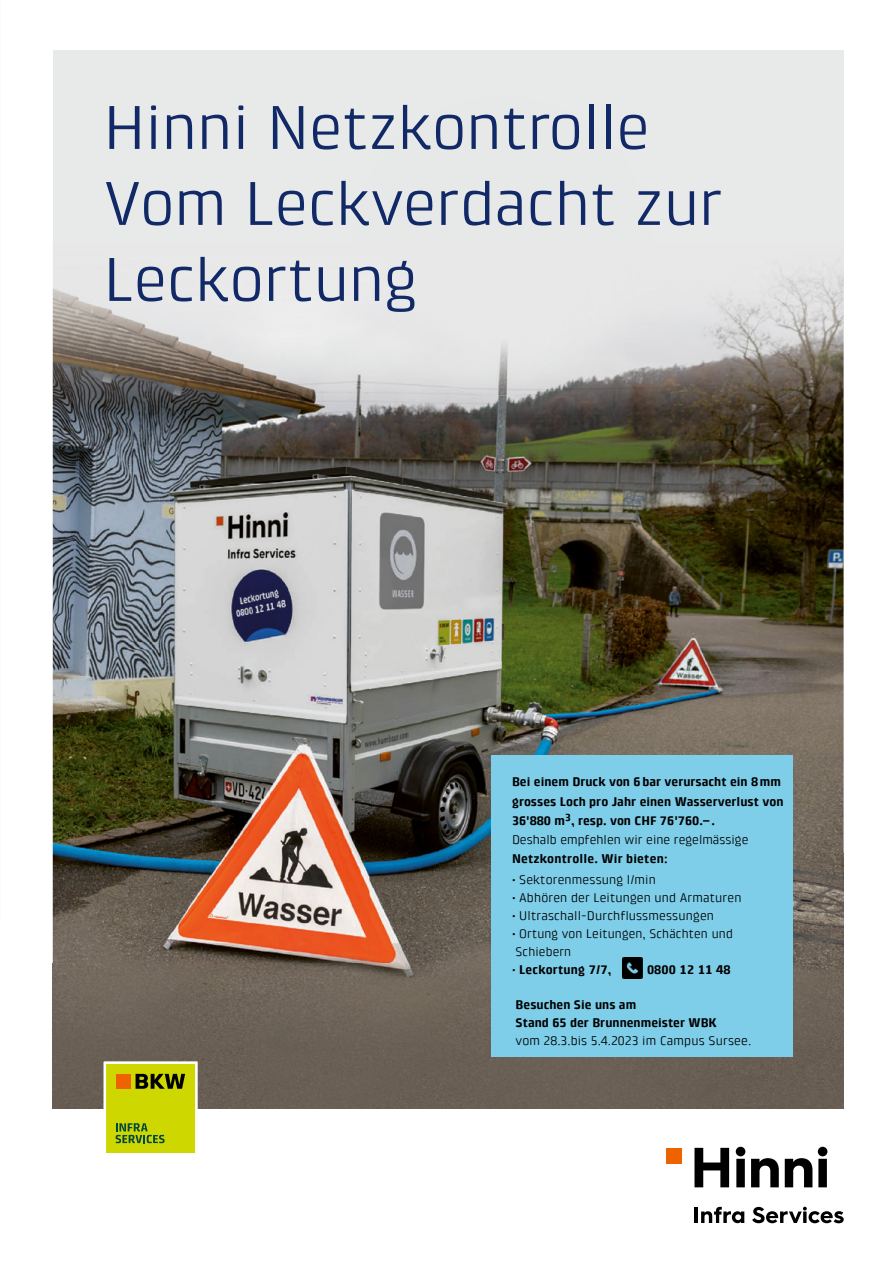
<style>
.page{position:relative;width:893px;height:1263px;background:#fff}
.page>*{position:absolute;margin:0;border:0;box-sizing:border-box;transform-origin:0 0}
.t1{font:63px/76.1px "Klintfor BKW";color:#112966}
.t2{font:700 12.75px/19.4px "Klintfor BKW";color:#000}
.t3{font:12.75px/18px "Klintfor BKW";letter-spacing:.01em;color:#000}
.s1{font-weight:400}
</style>
<div class="page">
<div style="left:53px;top:50px;width:791px;height:1058px;background:#e8e9e9"></div>
<img style="left:53px;top:289px;width:316px;height:675px">
<img style="left:633px;top:270px;width:210px;height:694px">
<img style="left:369px;top:396px;width:53px;height:568px">
<img style="left:580px;top:396px;width:53px;height:359px">
<img style="left:422px;top:396px;width:158px;height:568px">
<img style="left:105px;top:1108px;width:738px;height:1px">
<hr style="left:843px;top:964px;width:1px;height:144px;background:#6a5f55">
<img style="left:53px;top:964px;width:790px;height:144px">
<svg style="left:694px;top:1148px;width:35px;height:39px"></svg>
<svg style="left:736px;top:1147px;width:9px;height:40px"></svg>
<svg style="left:751px;top:1158px;width:28px;height:29px"></svg>
<svg style="left:785px;top:1158px;width:27px;height:29px"></svg>
<svg style="left:818px;top:1147px;width:9px;height:40px"></svg>
<div style="left:666px;top:1148px;width:16px;height:16px;background:#ee6300"></div>
<hr style="left:695px;top:1207px;width:3px;height:16px;background:#000">
<svg style="left:701px;top:1207px;width:43px;height:16px"></svg>
<svg style="left:752px;top:1207px;width:92px;height:16px"></svg>
<div style="left:491px;top:755px;width:302px;height:302px;background:#7ecee9"></div>
<img style="left:353px;top:270px;width:299px;height:126px">
<svg style="left:315px;top:1108px;width:96px;height:1px"></svg>
<svg style="left:103px;top:1060px;width:95px;height:93px;background:#bdc419"></svg>
<img style="left:622px;top:957px;width:20px;height:21px">
<h1 class="t1" style="left:104px;top:89px;width:621px">Hinni Netzkontrolle<br>Vom Leckverdacht zur<br>Leckortung</h1>
<p class="t2" style="left:512px;top:772px;width:273px">Bei einem Druck von 6 bar verursacht ein 8 mm grosses Loch pro Jahr einen Wasserverlust von 36'880 m<sup>3</sup>, resp. von CHF 76'760.– .<br><span class="s1">Deshalb empfehlen wir eine regelmässige</span></p>
<p class="t2" style="left:512px;top:849px;width:157px">Netzkontrolle. Wir bieten:</p>
<p class="t3" style="left:512px;top:870px;width:145px">• Sektorenmessung l/min</p>
<p class="t3" style="left:512px;top:888px;width:231px">• Abhören der Leitungen und Armaturen</p>
<p class="t3" style="left:512px;top:906px;width:204px">• Ultraschall-Durchflussmessungen</p>
<p class="t3" style="left:512px;top:924px;width:222px">• Ortung von Leitungen, Schächten und<br>Schiebern</p>
<p class="t2" style="left:512px;top:960px;width:101px"><span class="s1">•</span> Leckortung 7/7,</p>
<p class="t2" style="left:647px;top:960px;width:85px">0800 12 11 48</p>
<p class="t2" style="left:516px;top:996px;width:203px;line-height:17.9px">Besuchen Sie uns am<br>Stand 65 der Brunnenmeister WBK</p>
<p class="t3" style="left:516px;top:1032px;width:237px">vom 28.3.bis 5.4.2023 im Campus Sursee.</p>
</div>
